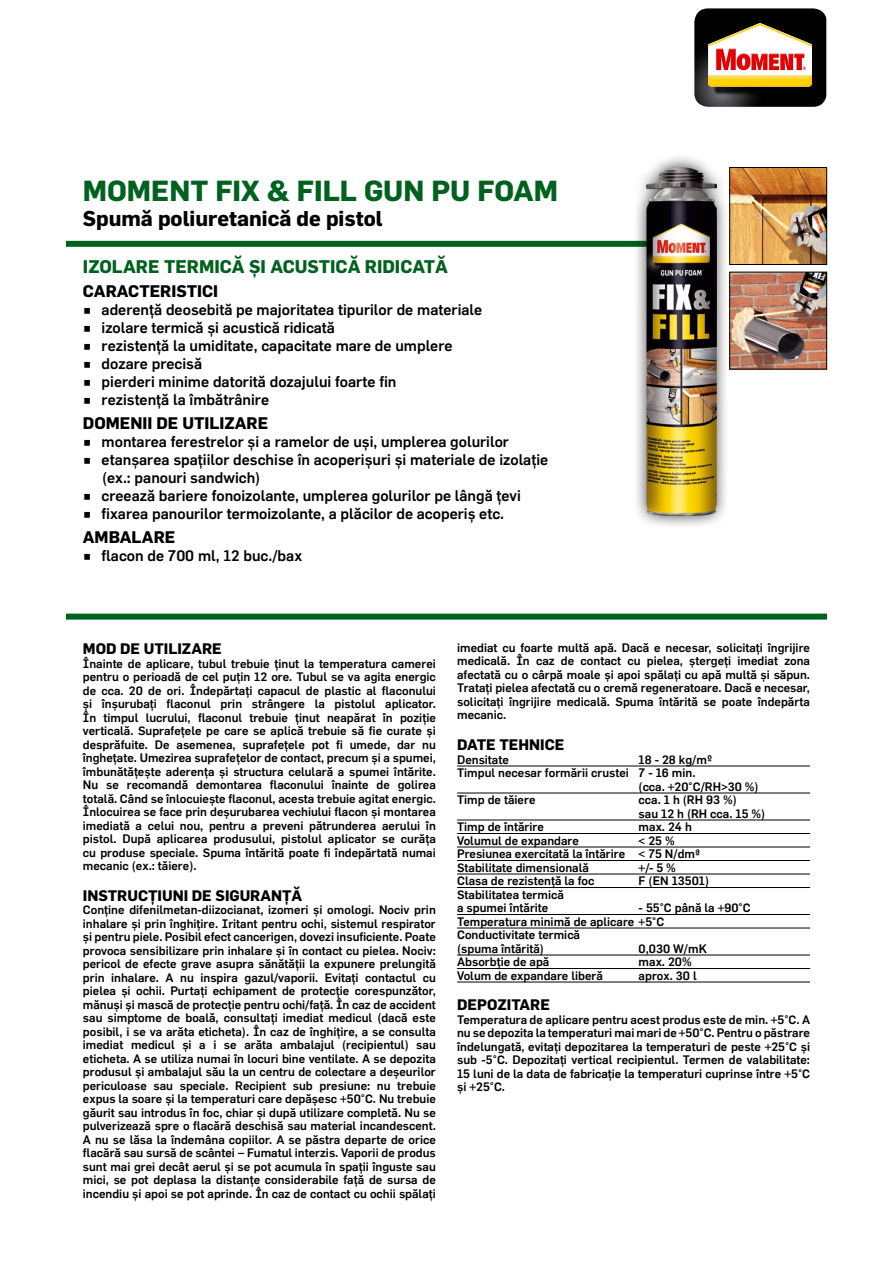
<style>
.page{position:relative;width:893px;height:1263px;background:#fff}
.page>*{position:absolute;margin:0;border:0;box-sizing:border-box;transform-origin:0 0}
.t1{font:700 28.5px "Flama";color:#00611f}
.t2{font:700 21px "Flama";color:#000}
.t3{font:700 18px "Flama";color:#00611f}
.t4{font:700 16.5px "Flama";color:#000}
.t5{font:15px/18px "Flama Medium RO";color:#000}
.t6{font:700 15px "Flama";color:#000}
.t7{font:12px/13.5px "Flama Medium RO";color:#000;text-align:justify}
</style>
<div class="page">
<svg style="left:694px;top:8px;width:132px;height:99px;background:#161516"></svg>
<img style="left:708px;top:23px;width:104px;height:64px">
<div style="left:66px;top:241px;width:597px;height:6px;background:#00611f"></div>
<div style="left:632px;top:153px;width:98px;height:377px;background:#000;opacity:.75"></div>
<img style="left:646px;top:167px;width:71px;height:349px">
<img style="left:729px;top:271px;width:98px;height:99px">
<img style="left:729px;top:167px;width:98px;height:98px">
<hr style="left:457px;top:766px;width:353px;height:1px;background:#000">
<hr style="left:457px;top:793px;width:353px;height:1px;background:#000">
<hr style="left:457px;top:820px;width:353px;height:1px;background:#000">
<hr style="left:457px;top:833px;width:353px;height:1px;background:#000">
<hr style="left:457px;top:847px;width:353px;height:1px;background:#000">
<hr style="left:457px;top:860px;width:353px;height:1px;background:#000">
<hr style="left:457px;top:874px;width:353px;height:1px;background:#000">
<hr style="left:457px;top:887px;width:353px;height:1px;background:#000">
<hr style="left:457px;top:914px;width:353px;height:1px;background:#000">
<hr style="left:457px;top:928px;width:353px;height:1px;background:#000">
<hr style="left:457px;top:955px;width:353px;height:1px;background:#000">
<hr style="left:457px;top:968px;width:353px;height:1px;background:#000">
<hr style="left:457px;top:982px;width:353px;height:1px;background:#000">
<div style="left:66px;top:614px;width:761px;height:6px;background:#00611f"></div>
<h1 class="t1" style="left:83px;top:173px;width:477px">MOMENT FIX &amp; FILL GUN PU FOAM</h1>
<h2 class="t2" style="left:83px;top:205px;width:301px">Spumă poliuretanică de pistol</h2>
<h3 class="t3" style="left:83px;top:255px;width:367px">IZOLARE TERMICĂ ȘI ACUSTICĂ RIDICATĂ</h3>
<h3 class="t4" style="left:83px;top:281px;width:137px">CARACTERISTICI</h3>
<p class="t5" style="left:102px;top:301px;width:382px">aderență deosebită pe majoritatea tipurilor de materiale izolare termică și acustică ridicată<br>rezistență la umiditate, capacitate mare de umplere dozare precisă<br>pierderi minime datorită dozajului foarte fin<br>rezistență la îmbătrânire</p>
<h3 class="t4" style="left:83px;top:413px;width:187px">DOMENII DE UTILIZARE</h3>
<p class="t5" style="left:102px;top:433px;width:448px">montarea ferestrelor și a ramelor de uși, umplerea golurilor etanșarea spațiilor deschise în acoperișuri și materiale de izolație (ex.: panouri sandwich)<br>creează bariere fonoizolante, umplerea golurilor pe lângă țevi fixarea panourilor termoizolante, a plăcilor de acoperiș etc.</p>
<h3 class="t4" style="left:83px;top:527px;width:94px">AMBALARE</h3>
<p class="t5" style="left:102px;top:547px;width:202px">flacon de 700 ml, 12 buc./bax</p>
<p class="t6" style="left:83px;top:639px;width:140px">MOD DE UTILIZARE</p>
<p class="t7" style="left:83px;top:657px;width:354px">Înainte de aplicare, tubul trebuie ținut la temperatura camerei pentru o perioadă de cel puțin 12 ore. Tubul se va agita energic de cca. 20 de ori. Îndepărtați capacul de plastic al flaconului și înșurubați flaconul prin strângere la pistolul aplicator.<br>În timpul lucrului, flaconul trebuie ținut neapărat în poziție verticală. Suprafețele pe care se aplică trebuie să fie curate și desprăfuite. De asemenea, suprafețele pot fi umede, dar nu înghețate. Umezirea suprafețelor de contact, precum și a spumei, îmbunătățește aderența și structura celulară a spumei întărite.<br>Nu se recomandă demontarea flaconului înainte de golirea totală. Când se înlocuiește flaconul, acesta trebuie agitat energic.<br>Înlocuirea se face prin deșurubarea vechiului flacon și montarea imediată a celui nou, pentru a preveni pătrunderea aerului în pistol. După aplicarea produsului, pistolul aplicator se curăța cu produse speciale. Spuma întărită poate fi îndepărtată numai mecanic (ex.: tăiere).</p>
<p class="t6" style="left:83px;top:886px;width:221px">INSTRUCŢIUNI DE SIGURANŢĂ</p>
<p class="t7" style="left:83px;top:903px;width:354px">Conține difenilmetan‑diizocianat, izomeri și omologi. Nociv prin inhalare și prin înghițire. Iritant pentru ochi, sistemul respirator și pentru piele. Posibil efect cancerigen, dovezi insuficiente. Poate provoca sensibilizare prin inhalare și în contact cu pielea. Nociv: pericol de efecte grave asupra sănătății la expunere prelungită prin inhalare. A nu inspira gazul/vaporii. Evitați contactul cu pielea și ochii. Purtați echipament de protecție corespunzător, mănuși și mască de protecție pentru ochi/față. În caz de accident sau simptome de boală, consultați imediat medicul (dacă este posibil, i se va arăta eticheta). În caz de înghițire, a se consulta imediat medicul și a i se arăta ambalajul (recipientul) sau eticheta. A se utiliza numai în locuri bine ventilate. A se depozita produsul și ambalajul său la un centru de colectare a deșeurilor periculoase sau speciale. Recipient sub presiune: nu trebuie expus la soare și la temperaturi care depășesc +50°C. Nu trebuie găurit sau introdus în foc, chiar și după utilizare completă. Nu se pulverizează spre o flacără deschisă sau material incandescent.<br>A nu se lăsa la îndemâna copiilor. A se păstra departe de orice flacără sau sursă de scântei – Fumatul interzis. Vaporii de produs sunt mai grei decât aerul și se pot acumula în spații înguste sau mici, se pot deplasa la distanțe considerabile față de sursa de incendiu și apoi se pot aprinde. În caz de contact cu ochii spălați</p>
<p class="t7" style="left:457px;top:641px;width:354px">imediat cu foarte multă apă. Dacă e necesar, solicitați îngrijire medicală. În caz de contact cu pielea, ștergeți imediat zona afectată cu o cârpă moale și apoi spălați cu apă multă și săpun.<br>Tratați pielea afectată cu o cremă regeneratoare. Dacă e necesar, solicitați îngrijire medicală. Spuma întărită se poate îndepărta mecanic.</p>
<p class="t6" style="left:457px;top:735px;width:109px">DATE TEHNICE</p>
<p class="t7" style="left:457px;top:753px;width:53px">Densitate</p>
<p class="t7" style="left:639px;top:753px;width:75px">18 ‑ 28 kg/mº</p>
<p class="t7" style="left:457px;top:766px;width:240px">Timpul necesar formării crustei 7 ‑ 16 min.</p>
<p class="t7" style="left:639px;top:780px;width:121px">(cca. +20°C/RH&gt;30 %)</p>
<p class="t7" style="left:457px;top:793px;width:80px">Timp de tăiere</p>
<p class="t7" style="left:639px;top:793px;width:128px">cca. 1 h (RH 93 %)<br>sau 12 h (RH cca. 15 %)</p>
<p class="t7" style="left:457px;top:820px;width:88px">Timp de întărire</p>
<p class="t7" style="left:639px;top:820px;width:55px">max. 24 h</p>
<p class="t7" style="left:457px;top:834px;width:123px">Volumul de expandare</p>
<p class="t7" style="left:457px;top:834px;width:245px;text-align:left;text-indent:182px">&lt; 25 %<br>Presiunea exercitată la întărire &lt; 75 N/dmª<br>Stabilitate dimensională</p>
<p class="t7" style="left:639px;top:861px;width:39px">+/‑ 5 %</p>
<p class="t7" style="left:457px;top:874px;width:139px">Clasa de rezistență la foc</p>
<p class="t7" style="left:639px;top:874px;width:72px">F (EN 13501)</p>
<p class="t7" style="left:457px;top:888px;width:108px">Stabilitatea termică a spumei întărite</p>
<p class="t7" style="left:457px;top:901px;width:295px;text-align:left;text-indent:182px">‑ 55°C până la +90°C<br>Temperatura minimă de aplicare +5°C<br>Conductivitate termică<br>(spuma întărită)</p>
<p class="t7" style="left:639px;top:942px;width:70px">0,030 W/mK</p>
<p class="t7" style="left:457px;top:955px;width:94px">Absorbție de apă</p>
<p class="t7" style="left:639px;top:955px;width:55px">max. 20%</p>
<p class="t7" style="left:457px;top:969px;width:147px">Volum de expandare liberă</p>
<p class="t7" style="left:639px;top:969px;width:60px">aprox. 30 l</p>
<p class="t6" style="left:457px;top:996px;width:94px">DEPOZITARE</p>
<p class="t7" style="left:457px;top:1013px;width:354px">Temperatura de aplicare pentru acest produs este de min. +5°C. A nu se depozita la temperaturi mai mari de +50°C. Pentru o păstrare îndelungată, evitați depozitarea la temperaturi de peste +25°C și sub ‑5°C. Depozitați vertical recipientul. Termen de valabilitate:<br>15 luni de la data de fabricație la temperaturi cuprinse între +5°C şi +25°C.</p>
</div>
